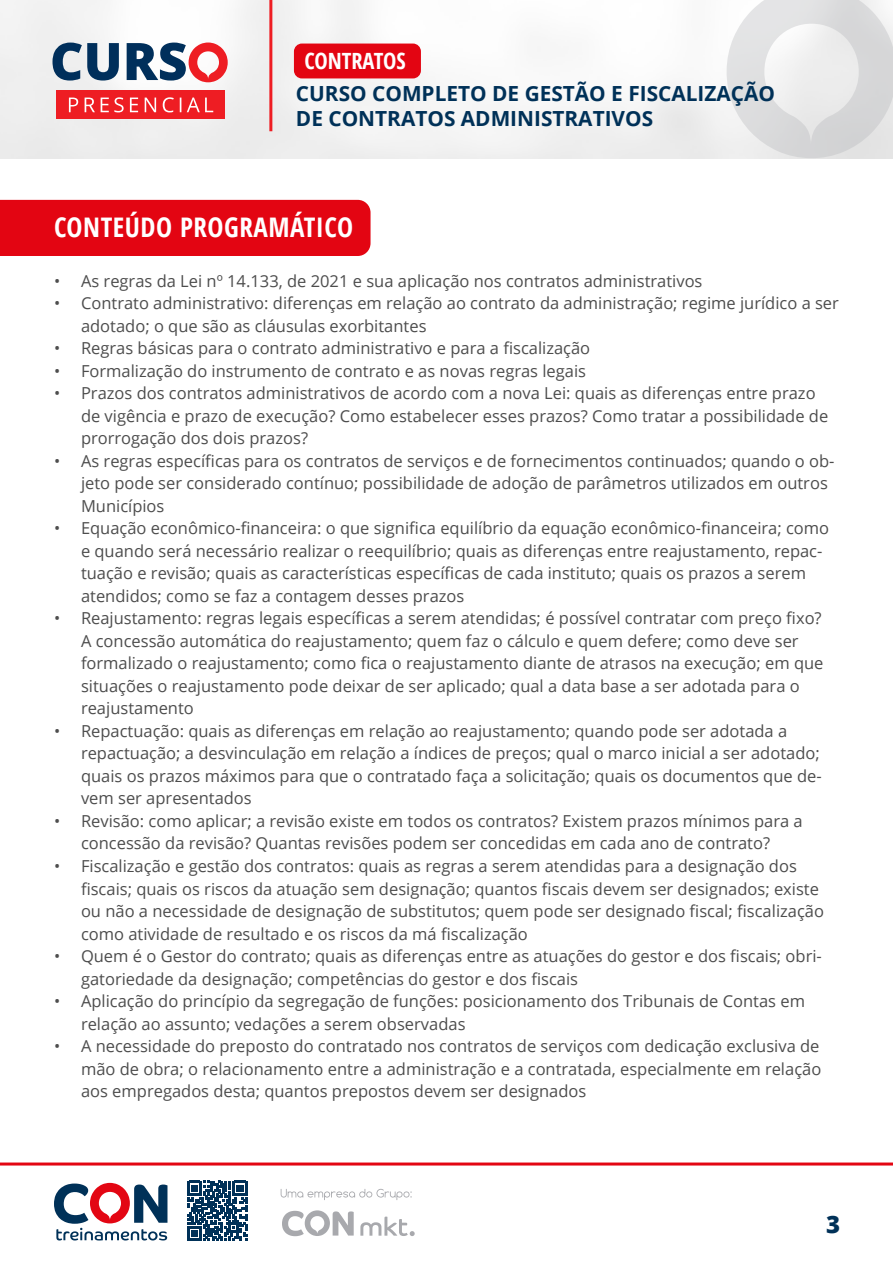
<style>
.page{position:relative;width:893px;height:1263px;background:#fff}
.page>*{position:absolute;margin:0;border:0;box-sizing:border-box;transform-origin:0 0}
.t1{font:700 condensed 27px "Open Sans";letter-spacing:.02em;color:#fff}
.t2{font:800 24px "Open Sans";color:#003158}
.t3{font:700 condensed 22.35px "Open Sans";color:#fff}
.t4{font:700 20.85px/25px "Open Sans";color:#003158}
.t5{font:16.5px/22.5px "Open Sans";color:#4d4d4d}
</style>
<div class="page">
<img style="left:0;top:0;width:893px;height:158px">
<svg style="left:0;top:1162px;width:893px;height:79px"></svg>
<svg style="left:281px;top:1189px;width:131px;height:11px"></svg>
<svg style="left:360px;top:1216px;width:55px;height:20px"></svg>
<svg style="left:282px;top:1210px;width:72px;height:26px"></svg>
<svg style="left:54px;top:1183px;width:113px;height:57px"></svg>
<svg style="left:187px;top:1181px;width:60px;height:60px"></svg>
<hr style="left:269px;top:0;width:3px;height:131px;background:#ee1d23">
<svg style="left:52px;top:43px;width:176px;height:39px"></svg>
<div style="left:56px;top:90px;width:169px;height:28px;background:#ee1d23"></div>
<svg style="left:69px;top:97px;width:144px;height:15px"></svg>
<div style="left:294px;top:44px;width:127px;height:34px;background:#e30512;border-radius:8px"></div>
<div style="left:0;top:200px;width:371px;height:56px;background:#e30512"></div>
<h3 class="t3" style="left:304px;top:45px;width:103px">CONTRATOS</h3>
<p class="t4" style="left:296px;top:80px;width:481px">CURSO COMPLETO DE GESTÃO E FISCALIZAÇÃO<br>DE CONTRATOS ADMINISTRATIVOS</p>
<h1 class="t1" style="left:54px;top:208px;width:301px">CONTEÚDO PROGRAMÁTICO</h1>
<p class="t5" style="left:54px;top:269px;width:650px">• As regras da Lei nº 14.133, de 2021 e sua aplicação nos contratos administrativos</p>
<p class="t5" style="left:81px;top:292px;width:759px;text-indent:-27px">• Contrato administrativo: diferenças em relação ao contrato da administração; regime jurídico a ser adotado; o que são as cláusulas exorbitantes</p>
<p class="t5" style="left:54px;top:337px;width:538px">• Regras básicas para o contrato administrativo e para a fiscalização</p>
<p class="t5" style="left:54px;top:359px;width:534px">• Formalização do instrumento de contrato e as novas regras legais</p>
<p class="t5" style="left:81px;top:382px;width:749px;text-indent:-27px">• Prazos dos contratos administrativos de acordo com a nova Lei: quais as diferenças entre prazo de vigência e prazo de execução? Como estabelecer esses prazos? Como tratar a possibilidade de prorrogação dos dois prazos?</p>
<p class="t5" style="left:81px;top:449px;width:755px;text-indent:-27px">• As regras específicas para os contratos de serviços e de fornecimentos continuados; quando o ob&shy;jeto pode ser considerado contínuo; possibilidade de adoção de parâmetros utilizados em outros<br>Municípios</p>
<p class="t5" style="left:81px;top:517px;width:750px;text-indent:-27px">• Equação econômico-financeira: o que significa equilíbrio da equação econômico-financeira; como e quando será necessário realizar o reequilíbrio; quais as diferenças entre reajustamento, repac&shy;tuação e revisão; quais as características específicas de cada instituto; quais os prazos a serem atendidos; como se faz a contagem desses prazos</p>
<p class="t5" style="left:81px;top:607px;width:744px;text-indent:-27px">• Reajustamento: regras legais específicas a serem atendidas; é possível contratar com preço fixo?<br>A concessão automática do reajustamento; quem faz o cálculo e quem defere; como deve ser formalizado o reajustamento; como fica o reajustamento diante de atrasos na execução; em que situações o reajustamento pode deixar de ser aplicado; qual a data base a ser adotada para o reajustamento</p>
<p class="t5" style="left:81px;top:719px;width:742px;text-indent:-27px">• Repactuação: quais as diferenças em relação ao reajustamento; quando pode ser adotada a repactuação; a desvinculação em relação a índices de preços; qual o marco inicial a ser adotado; quais os prazos máximos para que o contratado faça a solicitação; quais os documentos que de&shy;vem ser apresentados</p>
<p class="t5" style="left:54px;top:809px;width:750px;text-align:center">• Revisão: como aplicar; a revisão existe em todos os contratos? Existem prazos mínimos para a concessão da revisão? Quantas revisões podem ser concedidas em cada ano de contrato?</p>
<p class="t5" style="left:81px;top:854px;width:745px;text-indent:-27px">• Fiscalização e gestão dos contratos: quais as regras a serem atendidas para a designação dos fiscais; quais os riscos da atuação sem designação; quantos fiscais devem ser designados; existe ou não a necessidade de designação de substitutos; quem pode ser designado fiscal; fiscalização como atividade de resultado e os riscos da má fiscalização</p>
<p class="t5" style="left:81px;top:944px;width:742px;text-indent:-27px">• Quem é o Gestor do contrato; quais as diferenças entre as atuações do gestor e dos fiscais; obri&shy;gatoriedade da designação; competências do gestor e dos fiscais</p>
<p class="t5" style="left:81px;top:989px;width:726px;text-indent:-27px">• Aplicação do princípio da segregação de funções: posicionamento dos Tribunais de Contas em relação ao assunto; vedações a serem observadas</p>
<p class="t5" style="left:81px;top:1034px;width:742px;text-align:justify;text-indent:-27px">• A necessidade do preposto do contratado nos contratos de serviços com dedicação exclusiva de mão de obra; o relacionamento entre a administração e a contratada, especialmente em relação aos empregados desta; quantos prepostos devem ser designados</p>
<h2 class="t2" style="left:826px;top:1206px;width:16px">3</h2>
</div>
